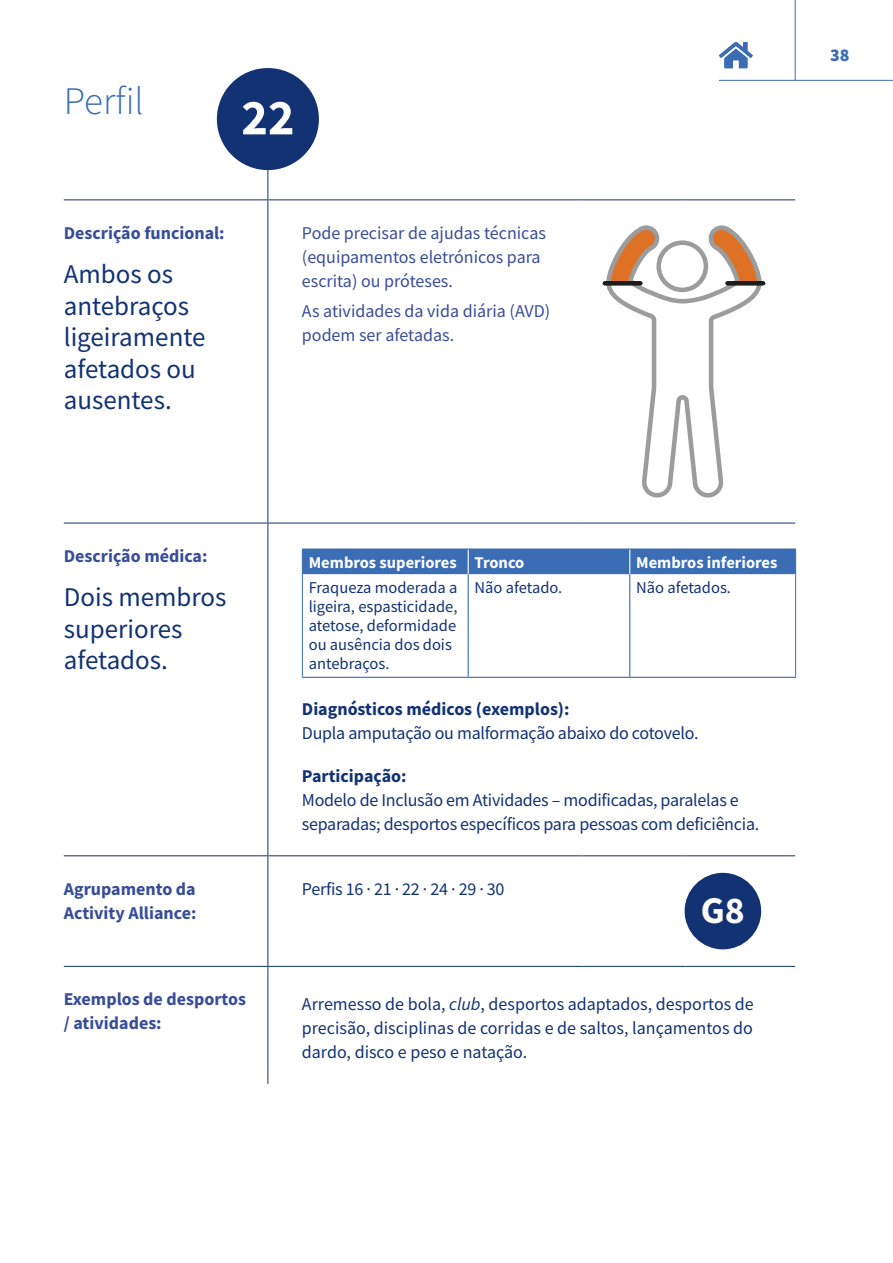
<style>
.page{position:relative;width:893px;height:1263px;background:#fff}
.page>*{position:absolute;margin:0;border:0;box-sizing:border-box;transform-origin:0 0}
.t1{font:700 50.4px "Source Sans Pro";color:#fff}
.t2{font:300 39px "Source Sans Pro";color:#3a6db4}
.t3{font:700 37.8px "Source Sans Pro";color:#fff}
.t4{font:27px/31.5px "Source Sans Pro";color:#123274}
.t5{font:18px/24px "Source Sans Pro";letter-spacing:-.015em;color:#123274}
.t6{font:18px/24px "Source Sans Pro";color:#384d98}
.t7{font:700 18px/24px "Source Sans Pro";color:#384d98}
.t8{font:700 18px "Source Sans Pro";color:#123274}
.t9{font:900 18px "Source Sans Pro";color:#3a6db4}
.t10{font:16.5px/19px "Source Sans Pro";color:#123274}
.t11{font:700 16.5px "Source Sans Pro";color:#fff}
.s1{font-style:italic}
</style>
<div class="page">
<hr style="left:795px;top:0;width:1px;height:80px;background:#3a6db4">
<hr style="left:719px;top:80px;width:174px;height:1px;background:#3a6db4">
<svg style="left:719px;top:42px;width:34px;height:26px"></svg>
<hr style="left:267px;top:85px;width:1px;height:114px;background:#123274">
<hr style="left:64px;top:199px;width:204px;height:1px;background:#123274">
<hr style="left:268px;top:199px;width:315px;height:1px;background:#123274">
<hr style="left:267px;top:200px;width:1px;height:323px;background:#123274">
<hr style="left:583px;top:199px;width:102px;height:1px;background:#123274">
<hr style="left:685px;top:199px;width:110px;height:1px;background:#123274">
<hr style="left:64px;top:523px;width:204px;height:1px;background:#123274">
<hr style="left:268px;top:523px;width:315px;height:1px;background:#123274">
<hr style="left:267px;top:523px;width:1px;height:332px;background:#123274">
<hr style="left:583px;top:523px;width:102px;height:1px;background:#123274">
<hr style="left:685px;top:523px;width:110px;height:1px;background:#123274">
<hr style="left:64px;top:855px;width:204px;height:1px;background:#123274">
<hr style="left:268px;top:855px;width:315px;height:1px;background:#123274">
<hr style="left:267px;top:856px;width:1px;height:110px;background:#123274">
<hr style="left:583px;top:855px;width:102px;height:1px;background:#123274">
<hr style="left:685px;top:855px;width:110px;height:1px;background:#123274">
<hr style="left:64px;top:966px;width:204px;height:1px;background:#123274">
<hr style="left:268px;top:966px;width:315px;height:1px;background:#123274">
<hr style="left:267px;top:967px;width:1px;height:117px;background:#123274">
<hr style="left:583px;top:966px;width:102px;height:1px;background:#123274">
<hr style="left:685px;top:966px;width:110px;height:1px;background:#123274">
<svg style="left:608px;top:226px;width:151px;height:270px"></svg>
<div style="left:727px;top:281px;width:36px;height:5px;background:#1c1c1b"></div>
<div style="left:605px;top:281px;width:35px;height:5px;background:#1c1c1b"></div>
<div style="left:302px;top:549px;width:494px;height:25px;background:#3a6db4"></div>
<hr style="left:302px;top:574px;width:1px;height:103px;background:#3a6db4">
<hr style="left:302px;top:677px;width:166px;height:1px;background:#3a6db4">
<hr style="left:468px;top:574px;width:1px;height:103px;background:#3a6db4">
<hr style="left:468px;top:677px;width:162px;height:1px;background:#3a6db4">
<hr style="left:629px;top:574px;width:1px;height:103px;background:#3a6db4">
<hr style="left:795px;top:574px;width:1px;height:103px;background:#3a6db4">
<hr style="left:630px;top:677px;width:166px;height:1px;background:#3a6db4">
<div style="left:685px;top:873px;width:76px;height:76px;background:#123274;border-radius:50%"></div>
<div style="left:217px;top:68px;width:102px;height:102px;background:#123274;border-radius:50%"></div>
<h2 class="t2" style="left:64px;top:77px;width:82px">Perfil</h2>
<h1 class="t1" style="left:241px;top:84px;width:55px">22</h1>
<p class="t7" style="left:64px;top:221px;width:162px">Descrição funcional:</p>
<h3 class="t4" style="left:64px;top:258px;width:143px">Ambos os antebraços ligeiramente afetados ou ausentes.</h3>
<p class="t6" style="left:302px;top:221px;width:246px">Pode precisar de ajudas técnicas (equipamentos eletrónicos para escrita) ou próteses.</p>
<p class="t6" style="left:302px;top:299px;width:250px">As atividades da vida diária (AVD) podem ser afetadas.</p>
<p class="t9" style="left:830px;top:43px;width:21px">38</p>
<p class="t7" style="left:64px;top:544px;width:145px">Descrição médica:</p>
<h3 class="t4" style="left:64px;top:581px;width:164px">Dois membros superiores afetados.</h3>
<p class="t11" style="left:309px;top:551px;width:217px">Membros superiores Tronco</p>
<p class="t11" style="left:636px;top:551px;width:143px">Membros inferiores</p>
<p class="t10" style="left:309px;top:578px;width:150px">Fraqueza moderada a ligeira, espasticidade, atetose, deformidade ou ausência dos dois antebraços.</p>
<p class="t10" style="left:475px;top:578px;width:89px">Não afetado.</p>
<p class="t10" style="left:636px;top:578px;width:96px">Não afetados.</p>
<p class="t8" style="left:302px;top:697px;width:269px">Diagnósticos médicos (exemplos):</p>
<p class="t5" style="left:302px;top:721px;width:398px">Dupla amputação ou malformação abaixo do cotovelo.</p>
<p class="t8" style="left:302px;top:764px;width:106px">Participação:</p>
<p class="t5" style="left:302px;top:788px;width:459px">Modelo de Inclusão em Atividades – modificadas, paralelas e separadas; desportos específicos para pessoas com deficiência.</p>
<p class="t7" style="left:64px;top:876px;width:134px">Agrupamento da<br>Activity Alliance:</p>
<p class="t5" style="left:302px;top:877px;width:204px">Perfis 16 · 21 · 22 · 24 · 29 · 30</p>
<h3 class="t3" style="left:701px;top:884px;width:46px">G8</h3>
<p class="t7" style="left:64px;top:987px;width:184px">Exemplos de desportos / atividades:</p>
<p class="t5" style="left:302px;top:992px;width:453px;text-align:justify">Arremesso de bola, <span class="s1">club</span>, desportos adaptados, desportos de precisão, disciplinas de corridas e de saltos, lançamentos do dardo, disco e peso e natação.</p>
</div>
